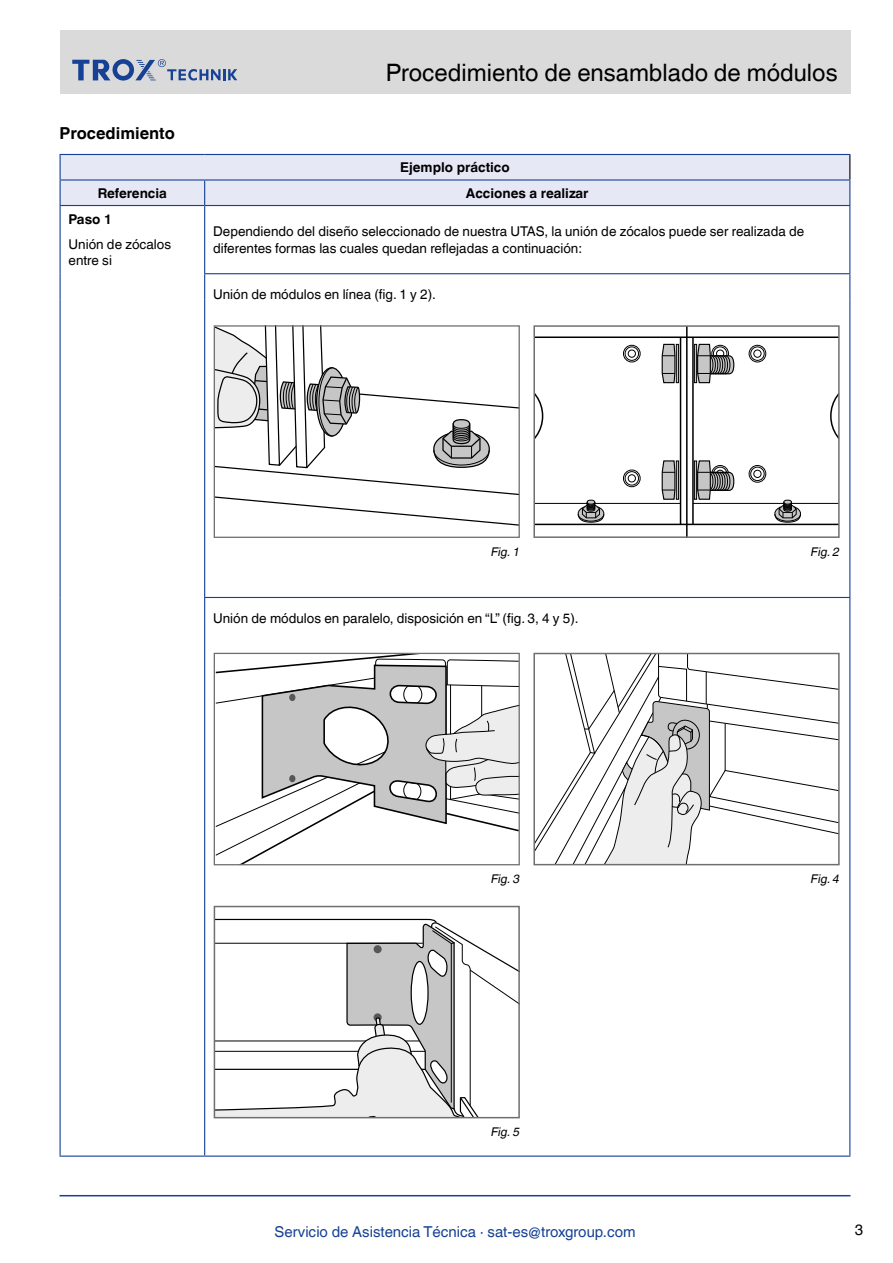
<style>
.page{position:relative;width:893px;height:1263px;background:#fff}
.page>*{position:absolute;margin:0;border:0;box-sizing:border-box;transform-origin:0 0}
.t1{font:24px "TROX Helvetica";color:#000}
.t2{font:700 16.5px "TROX Helvetica";color:#000}
.t3{font:15px "TROX Helvetica";color:#164194}
.t4{font:15px "TROX Helvetica";color:#000}
.t5{font:13.5px/16.5px "TROX Helvetica";color:#000}
.t6{font:700 13.5px "TROX Helvetica";color:#000}
.t7{font:italic 12px "TROX Helvetica";color:#000}
</style>
<div class="page">
<hr style="left:60px;top:1195px;width:790px;height:1px;background:#164194">
<div style="left:60px;top:30px;width:790px;height:64px;background:#dadada"></div>
<svg style="left:72px;top:59px;width:165px;height:22px"></svg>
<hr style="left:60px;top:205px;width:145px;height:1px;background:#164194">
<hr style="left:60px;top:206px;width:1px;height:68px;background:#164194">
<hr style="left:205px;top:205px;width:645px;height:1px;background:#164194">
<hr style="left:204px;top:206px;width:1px;height:67px;background:#164194">
<hr style="left:849px;top:206px;width:1px;height:67px;background:#164194">
<svg style="left:60px;top:274px;width:1px;height:25px"></svg>
<svg style="left:204px;top:274px;width:1px;height:25px"></svg>
<svg style="left:849px;top:274px;width:1px;height:25px"></svg>
<hr style="left:60px;top:299px;width:1px;height:298px;background:#164194">
<hr style="left:204px;top:299px;width:1px;height:298px;background:#164194">
<hr style="left:849px;top:299px;width:1px;height:298px;background:#164194">
<svg style="left:60px;top:597px;width:1px;height:26px"></svg>
<hr style="left:204px;top:597px;width:646px;height:1px;background:#164194">
<svg style="left:204px;top:598px;width:1px;height:25px"></svg>
<svg style="left:849px;top:598px;width:1px;height:25px"></svg>
<hr style="left:60px;top:623px;width:1px;height:532px;background:#164194">
<hr style="left:204px;top:623px;width:1px;height:532px;background:#164194">
<hr style="left:849px;top:623px;width:1px;height:532px;background:#164194">
<hr style="left:60px;top:1155px;width:145px;height:2px;background:#164194">
<hr style="left:205px;top:1155px;width:645px;height:2px;background:#164194">
<svg style="left:60px;top:154px;width:790px;height:51px;background:#dcdff0"></svg>
<hr style="left:204px;top:273px;width:646px;height:1px;background:#164194">
<svg style="left:216px;top:327px;width:302px;height:199px"></svg>
<div style="left:214px;top:325px;width:306px;height:213px;border:1px solid #706f6f"></div>
<svg style="left:217px;top:918px;width:300px;height:197px"></svg>
<div style="left:214px;top:906px;width:306px;height:212px;border:2px solid #706f6f"></div>
<svg style="left:536px;top:656px;width:301px;height:206px"></svg>
<div style="left:533px;top:653px;width:307px;height:212px;border:2px solid #706f6f"></div>
<hr style="left:534px;top:336px;width:305px;height:2px;background:#000">
<hr style="left:686px;top:326px;width:2px;height:211px;background:#000">
<hr style="left:692px;top:337px;width:2px;height:187px;background:#000">
<hr style="left:680px;top:337px;width:1px;height:187px;background:#000">
<hr style="left:534px;top:524px;width:305px;height:1px;background:#000">
<hr style="left:534px;top:503px;width:146px;height:1px;background:#000">
<hr style="left:693px;top:503px;width:146px;height:1px;background:#000">
<svg style="left:661px;top:460px;width:15px;height:40px"></svg>
<div style="left:676px;top:461px;width:3px;height:39px;border:1px solid #000"></div>
<div style="left:694px;top:461px;width:3px;height:39px;border:1px solid #000"></div>
<svg style="left:696px;top:460px;width:39px;height:40px"></svg>
<svg style="left:661px;top:343px;width:15px;height:41px"></svg>
<div style="left:676px;top:344px;width:3px;height:39px;border:1px solid #000"></div>
<div style="left:694px;top:344px;width:3px;height:39px;border:1px solid #000"></div>
<svg style="left:696px;top:343px;width:39px;height:41px"></svg>
<svg style="left:577px;top:499px;width:28px;height:24px"></svg>
<svg style="left:774px;top:499px;width:27px;height:24px"></svg>
<div style="left:749px;top:345px;width:17px;height:17px;border:1px solid #000;border-radius:50%"></div>
<div style="left:754px;top:350px;width:7px;height:7px;border:1px solid #000;border-radius:50%"></div>
<div style="left:750px;top:347px;width:14px;height:14px;border:1px solid #000;border-radius:50%"></div>
<div style="left:623px;top:345px;width:17px;height:17px;border:1px solid #000;border-radius:50%"></div>
<div style="left:628px;top:350px;width:8px;height:7px;border:1px solid #000;border-radius:50%"></div>
<div style="left:625px;top:347px;width:14px;height:14px;border:1px solid #000;border-radius:50%"></div>
<div style="left:749px;top:465px;width:17px;height:18px;border:1px solid #000;border-radius:50%"></div>
<div style="left:754px;top:470px;width:7px;height:8px;border:1px solid #000;border-radius:50%"></div>
<div style="left:750px;top:467px;width:14px;height:14px;border:1px solid #000;border-radius:50%"></div>
<div style="left:623px;top:470px;width:17px;height:17px;border:1px solid #000;border-radius:50%"></div>
<div style="left:628px;top:474px;width:8px;height:8px;border:1px solid #000;border-radius:50%"></div>
<div style="left:625px;top:471px;width:14px;height:14px;border:1px solid #000;border-radius:50%"></div>
<svg style="left:830px;top:395px;width:7px;height:42px"></svg>
<svg style="left:536px;top:394px;width:8px;height:44px"></svg>
<div style="left:533px;top:325px;width:307px;height:213px;border:2px solid #706f6f"></div>
<svg style="left:216px;top:655px;width:302px;height:208px"></svg>
<div style="left:214px;top:653px;width:306px;height:212px;border:1px solid #706f6f"></div>
<p class="t2" style="left:60px;top:124px;width:117px">Procedimiento</p>
<h1 class="t1" style="left:386px;top:59px;width:453px">Procedimiento de ensamblado de módulos</h1>
<p class="t6" style="left:400px;top:160px;width:111px">Ejemplo práctico</p>
<p class="t6" style="left:98px;top:185px;width:71px">Referencia</p>
<p class="t6" style="left:466px;top:185px;width:124px">Acciones a realizar</p>
<p class="t6" style="left:69px;top:211px;width:45px">Paso 1</p>
<p class="t5" style="left:69px;top:236px;width:104px">Unión de zócalos entre si</p>
<p class="t5" style="left:213px;top:223px;width:593px">Dependiendo del diseño seleccionado de nuestra UTAS, la unión de zócalos puede ser realizada de diferentes formas las cuales quedan reflejadas a continuación:</p>
<p class="t5" style="left:213px;top:286px;width:224px">Unión de módulos en línea (fig. 1 y 2).</p>
<p class="t7" style="left:490px;top:545px;width:34px">Fig.1</p>
<p class="t5" style="left:213px;top:610px;width:367px">Unión de módulos en paralelo, disposición en “L” (fig. 3, 4 y 5).</p>
<p class="t7" style="left:490px;top:872px;width:34px">Fig.3</p>
<p class="t7" style="left:490px;top:1125px;width:34px">Fig.5</p>
<p class="t7" style="left:810px;top:545px;width:34px">Fig.2</p>
<p class="t7" style="left:810px;top:872px;width:34px">Fig.4</p>
<p class="t3" style="left:274px;top:1223px;width:363px">Servicio de Asistencia Técnica · sat-es@troxgroup.com</p>
<p class="t4" style="left:855px;top:1221px;width:10px">3</p>
</div>
